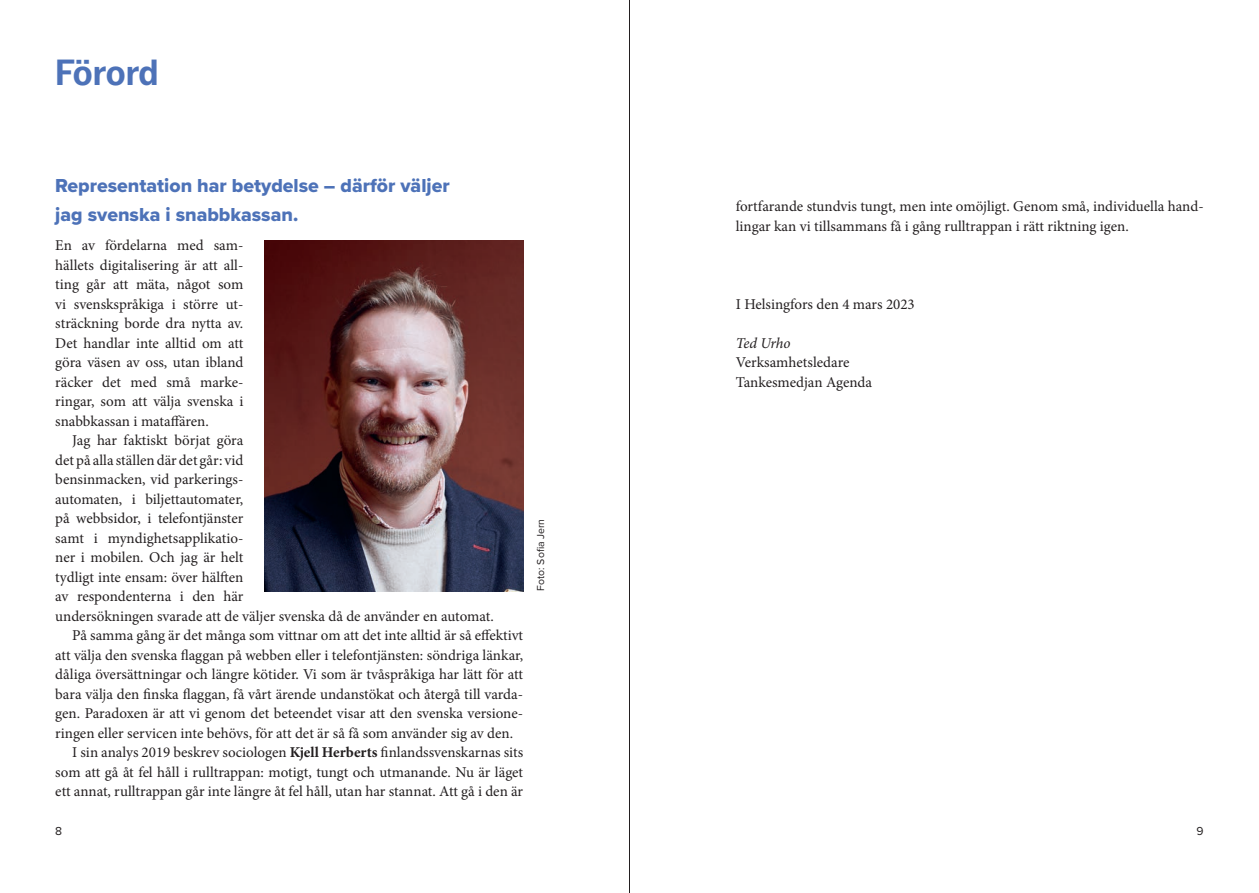
<style>
.page{position:relative;width:1259px;height:893px;background:#fff}
.page>*{position:absolute;margin:0;border:0;box-sizing:border-box;transform-origin:0 0}
.t1{font:700 36px "Dagny Pro";letter-spacing:-.015em;color:#4d72b8}
.t2{font:19.5px/29.2px "Proxima Nova Extrabld";color:#4d72b8}
.t3{font:15px/19.5px "Minion Pro";letter-spacing:-.005em;color:#231f20}
.t4{font:italic 15px "Minion Pro";letter-spacing:-.01em;color:#231f20}
.t5{font:12px "Proxima Nova";color:#231f20}
.t6{font:10.5px "Proxima Nova";color:#231f20}
.s1{font-weight:700}
</style>
<div class="page">
<img style="left:265px;top:241px;width:258px;height:351px">
<hr style="left:629px;top:0;width:1px;height:893px;background:#231f20">
<h1 class="t1" style="left:55px;top:51px;width:105px">Förord</h1>
<h2 class="t2" style="left:55px;top:170px;width:396px">Representation har betydelse – därför väljer jag svenska i snabbkassan.</h2>
<p class="t3" style="left:55px;top:236px;width:190px;text-align:justify">En av fördelarna med sam&shy;hällets digitalisering är att all&shy;ting går att mäta, något som vi svenskspråkiga i större ut&shy;sträckning borde dra nytta av.<br>Det handlar inte alltid om att göra väsen av oss, utan ibland räcker det med små marke&shy;ringar, som att välja svenska i snabbkassan i mataffären.</p>
<p class="t3" style="left:72px;top:431px;width:173px">Jag har faktiskt börjat göra</p>
<p class="t3" style="left:55px;top:450px;width:190px">det på alla ställen där det går: vid</p>
<p class="t3" style="left:55px;top:470px;width:190px">bensinmacken, vid parkerings-</p>
<p class="t3" style="left:55px;top:489px;width:190px">automaten, i biljettautomater,</p>
<p class="t3" style="left:55px;top:509px;width:190px">på webbsidor, i telefontjänster</p>
<p class="t3" style="left:55px;top:528px;width:190px">samt i myndighetsapplikatio-</p>
<p class="t3" style="left:55px;top:548px;width:190px">ner i mobilen. Och jag är helt</p>
<p class="t3" style="left:55px;top:567px;width:190px">tydligt inte ensam: över hälften</p>
<p class="t3" style="left:55px;top:587px;width:190px">av respondenterna i den här</p>
<p class="t3" style="left:55px;top:606px;width:440px">undersökningen svarade att de väljer svenska då de använder en automat.</p>
<p class="t3" style="left:72px;top:626px;width:452px">På samma gång är det många som vittnar om att det inte alltid är så effektivt</p>
<p class="t3" style="left:55px;top:645px;width:469px">att välja den svenska flaggan på webben eller i telefontjänsten: söndriga länkar,</p>
<p class="t3" style="left:55px;top:665px;width:469px">dåliga översättningar och längre kötider. Vi som är tvåspråkiga har lätt för att</p>
<p class="t3" style="left:55px;top:684px;width:469px">bara välja den finska flaggan, få vårt ärende undanstökat och återgå till varda-</p>
<p class="t3" style="left:55px;top:704px;width:469px">gen. Paradoxen är att vi genom det beteendet visar att den svenska versione-</p>
<p class="t3" style="left:55px;top:723px;width:459px">ringen eller servicen inte behövs, för att det är så få som använder sig av den.</p>
<p class="t3" style="left:72px;top:743px;width:452px">I sin analys 2019 beskrev sociologen <span class="s1">Kjell Herberts</span> finlandssvenskarnas sits</p>
<p class="t3" style="left:55px;top:762px;width:469px">som att gå åt fel håll i rulltrappan: motigt, tungt och utmanande. Nu är läget</p>
<p class="t3" style="left:55px;top:782px;width:469px">ett annat, rulltrappan går inte längre åt fel håll, utan har stannat. Att gå i den är</p>
<p class="t6" style="left:533px;top:591px;width:73px;rotate:-90deg">Foto: Sofia Jern</p>
<p class="t3" style="left:736px;top:197px;width:469px">fortfarande stundvis tungt, men inte omöjligt. Genom små, individuella hand&shy;lingar kan vi tillsammans få i gång rulltrappan i rätt riktning igen.</p>
<p class="t3" style="left:736px;top:294px;width:180px">I Helsingfors den 4 mars 2023</p>
<p class="t4" style="left:736px;top:333px;width:56px">Ted Urho</p>
<p class="t3" style="left:736px;top:353px;width:138px">Verksamhetsledare<br>Tankesmedjan Agenda</p>
<p class="t5" style="left:55px;top:822px;width:8px">8</p>
<p class="t5" style="left:1196px;top:822px;width:9px">9</p>
</div>
